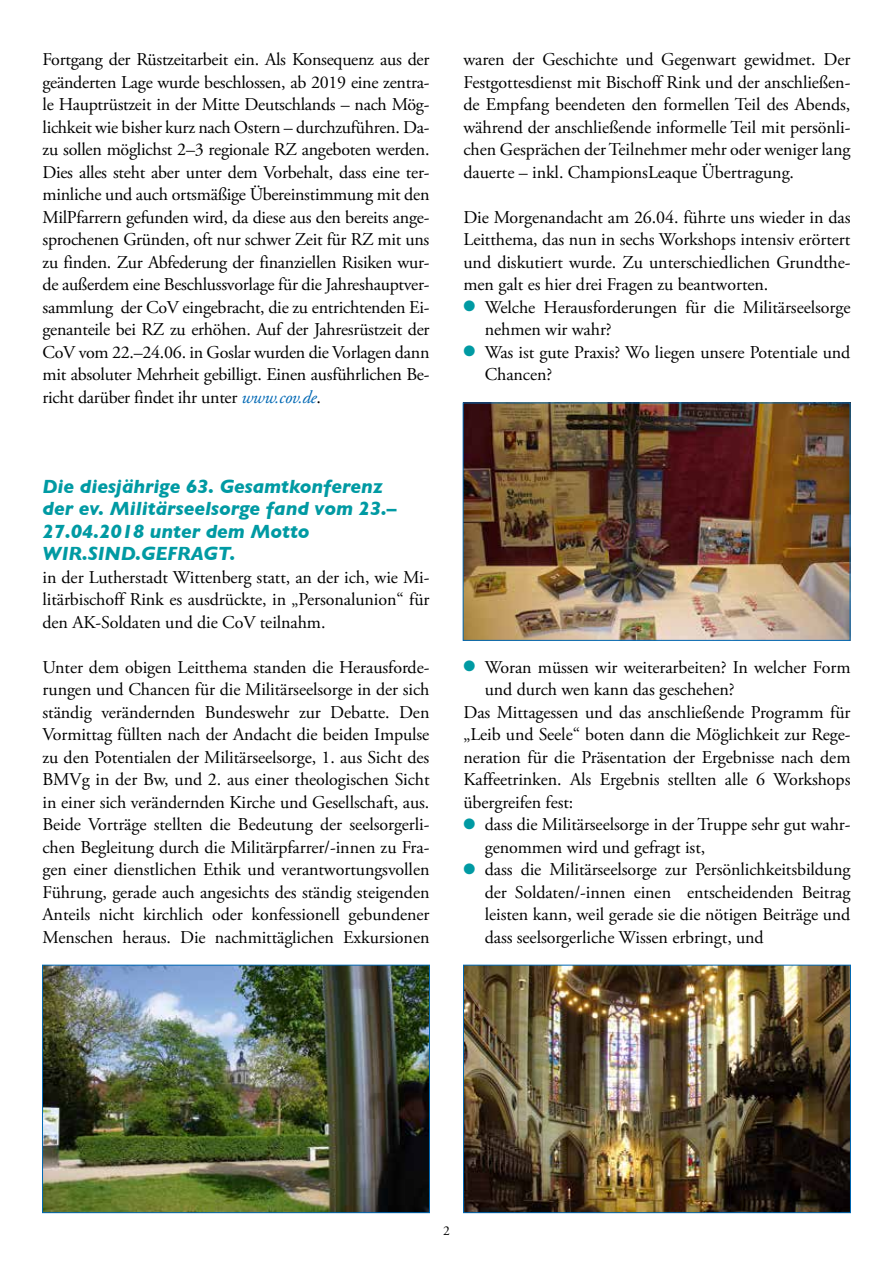
<style>
.page{position:relative;width:893px;height:1263px;background:#fff}
.page>*{position:absolute;margin:0;border:0;box-sizing:border-box;transform-origin:0 0}
.t1{font:italic 700 19.5px/22.5px "Gill Sans";letter-spacing:-.005em;color:#009aa3}
.t2{font:18px/22.5px "Adobe Garamond Pro";letter-spacing:-.015em;color:#000;text-align:justify}
.t3{font:18px/22.5px "Adobe Garamond Pro";letter-spacing:-.045em;color:#000}
.t4{font:13.5px "Adobe Garamond Pro";color:#000}
.s1{font-style:italic;color:#0068b4}
.s2{color:#009aa3}
</style>
<div class="page">
<img style="left:465px;top:405px;width:383px;height:234px">
<div style="left:463px;top:403px;width:387px;height:238px;border:1px solid #0068b4"></div>
<img style="left:465px;top:967px;width:384px;height:244px">
<div style="left:463px;top:965px;width:388px;height:248px;border:1px solid #0068b4"></div>
<img style="left:44px;top:967px;width:384px;height:244px">
<div style="left:42px;top:965px;width:388px;height:248px;border:1px solid #0068b4"></div>
<p class="t2" style="left:43px;top:49px;width:388px">Fortgang der Rüstzeitarbeit ein. Als Konsequenz aus der geänderten Lage wurde beschlossen, ab 2019 eine zentra&shy;le Hauptrüstzeit in der Mitte Deutschlands – nach Mög&shy;lichkeit wie bisher kurz nach Ostern – durchzuführen. Da&shy;zu sollen möglichst 2–3 regionale RZ angeboten werden.<br>Dies alles steht aber unter dem Vorbehalt, dass eine ter&shy;minliche und auch ortsmäßige Übereinstimmung mit den MilPfarrern gefunden wird, da diese aus den bereits ange&shy;sprochenen Gründen, oft nur schwer Zeit für RZ mit uns zu finden. Zur Abfederung der finanziellen Risiken wur&shy;de außerdem eine Beschlussvorlage für die Jahreshauptver&shy;sammlung der CoV eingebracht, die zu entrichtenden Ei&shy;genanteile bei RZ zu erhöhen. Auf der Jahresrüstzeit der CoV vom 22.–24.06. in Goslar wurden die Vorlagen dann mit absoluter Mehrheit gebilligt. Einen ausführlichen Be&shy;richt darüber findet ihr unter <span class="s1">www.cov.de</span>.</p>
<p class="t1" style="left:43px;top:475px;width:356px">Die diesjährige 63. Gesamtkonferenz der ev. Militärseelsorge fand vom 23.–<br>27.04.2018 unter dem Motto<br>WIR.SIND.GEFRAGT.</p>
<p class="t2" style="left:43px;top:566px;width:388px">in der Lutherstadt Wittenberg statt, an der ich, wie Mi&shy;litärbischoff Rink es ausdrückte, in „Personalunion“ für den AK-Soldaten und die CoV teilnahm.</p>
<p class="t2" style="left:43px;top:656px;width:389px">Unter dem obigen Leitthema standen die Herausforde&shy;rungen und Chancen für die Militärseelsorge in der sich ständig verändernden Bundeswehr zur Debatte. Den Vormittag füllten nach der Andacht die beiden Impulse zu den Potentialen der Militärseelsorge, 1. aus Sicht des BMVg in der Bw, und 2. aus einer theologischen Sicht in einer sich verändernden Kirche und Gesellschaft, aus.<br>Beide Vorträge stellten die Bedeutung der seelsorgerli&shy;chen Begleitung durch die Militärpfarrer/-innen zu Fra&shy;gen einer dienstlichen Ethik und verantwortungsvollen Führung, gerade auch angesichts des ständig steigenden Anteils nicht kirchlich oder konfessionell gebundener Menschen heraus. Die nachmittäglichen Exkursionen</p>
<p class="t2" style="left:463px;top:49px;width:389px">waren der Geschichte und Gegenwart gewidmet. Der Festgottesdienst mit Bischoff Rink und der anschließen&shy;de Empfang beendeten den formellen Teil des Abends, während der anschließende informelle Teil mit persönli&shy;chen Gesprächen der Teilnehmer mehr oder weniger lang dauerte – inkl. ChampionsLeaque Übertragung.</p>
<p class="t2" style="left:463px;top:206px;width:388px">Die Morgenandacht am 26.04. führte uns wieder in das Leitthema, das nun in sechs Workshops intensiv erörtert und diskutiert wurde. Zu unterschiedlichen Grundthe&shy;men galt es hier drei Fragen zu beantworten.</p>
<p class="t2" style="left:485px;top:296px;width:367px;text-indent:-21px"><span class="s2">●</span> Welche Herausforderungen für die Militärseelsorge nehmen wir wahr?</p>
<p class="t3" style="left:485px;top:341px;width:367px;text-indent:-21px"><span class="s2">●</span> Was ist gute Praxis? Wo liegen unsere Potentiale und<br>Chancen?</p>
<p class="t2" style="left:463px;top:656px;width:388px"><span class="s2">●</span> Woran müssen wir weiterarbeiten? In welcher Form</p>
<p class="t2" style="left:485px;top:679px;width:251px">und durch wen kann das geschehen?</p>
<p class="t2" style="left:463px;top:701px;width:388px">Das Mittagessen und das anschließende Programm für</p>
<p class="t2" style="left:463px;top:724px;width:388px">„Leib und Seele“ boten dann die Möglichkeit zur Rege-</p>
<p class="t2" style="left:463px;top:746px;width:388px">neration für die Präsentation der Ergebnisse nach dem</p>
<p class="t2" style="left:463px;top:769px;width:388px">Kaffeetrinken. Als Ergebnis stellten alle 6 Workshops</p>
<p class="t2" style="left:463px;top:791px;width:111px">übergreifen fest:</p>
<p class="t2" style="left:485px;top:814px;width:367px;text-indent:-21px"><span class="s2">●</span> dass die Militärseelsorge in der Truppe sehr gut wahr&shy;genommen wird und gefragt ist,</p>
<p class="t2" style="left:485px;top:859px;width:367px;text-indent:-21px"><span class="s2">●</span> dass die Militärseelsorge zur Persönlichkeitsbildung der Soldaten/-innen einen entscheidenden Beitrag leisten kann, weil gerade sie die nötigen Beiträge und dass seelsorgerliche Wissen erbringt, und</p>
<p class="t4" style="left:443px;top:1223px;width:8px">2</p>
</div>
